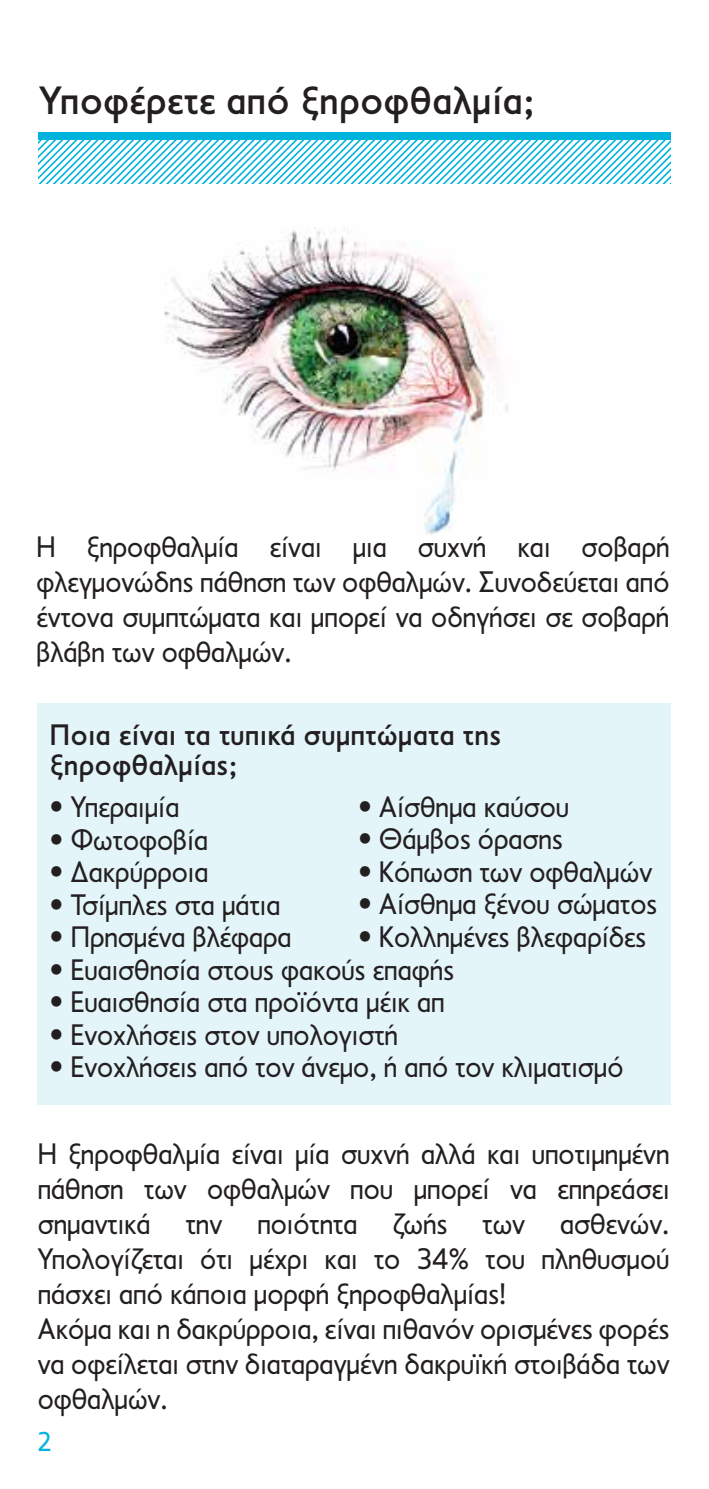
<style>
.page{position:relative;width:709px;height:1489px;background:#fff}
.page>*{position:absolute;margin:0;border:0;box-sizing:border-box;transform-origin:0 0}
.t1{font:500 40px "PF Transport";color:#231f20}
.t2{font:30px/35px "PF Transport";color:#231f20;text-align:justify;scale:.95 1}
.t3{font:500 30px/30px "PF Transport";color:#231f20}
.t4{font:27.5px "PF Transport";color:#00b3dc;scale:.95 1}
</style>
<div class="page">
<div style="left:38px;top:702px;width:632px;height:402px;background:#e4f5fa"></div>
<div style="left:38px;top:132px;width:632px;height:8px;background:#00b3dc"></div>
<svg style="left:38px;top:140px;width:632px;height:44px"></svg>
<img style="left:164px;top:227px;width:344px;height:308px">
<h1 class="t1" style="left:39px;top:77px;width:497px">Υποφέρετε από ξηροφθαλµία;</h1>
<p class="t2" style="left:37px;top:529px;width:668px">Η ξηροφθαλµία είναι µια συχνή και σοβαρή φλεγµονώδης πάθηση των οφθαλµών. Συνοδεύεται από έντονα συµπτώµατα και µπορεί να οδηγήσει σε σοβαρή βλάβη των οφθαλµών.</p>
<p class="t3" style="left:50px;top:719px;width:453px">Ποια είναι τα τυπικά συµπτώµατα της ξηροφθαλµίας;</p>
<p class="t2" style="left:50px;top:789px;width:138px">• Υπεραιµία</p>
<p class="t2" style="left:50px;top:822px;width:168px">• Φωτοφοβία</p>
<p class="t2" style="left:50px;top:854px;width:169px">• ∆ακρύρροια</p>
<p class="t2" style="left:50px;top:887px;width:244px">• Τσίµπλες στα µάτια</p>
<p class="t2" style="left:50px;top:919px;width:256px">• Πρησµένα βλέφαρα</p>
<p class="t2" style="left:50px;top:952px;width:427px">• Ευαισθησία στους φακούς επαφής</p>
<p class="t2" style="left:50px;top:984px;width:417px">• Ευαισθησία στα προϊόντα µέικ απ</p>
<p class="t2" style="left:50px;top:1017px;width:368px">• Ενοχλήσεις στον υπολογιστή</p>
<p class="t2" style="left:50px;top:1049px;width:605px">• Ενοχλήσεις από τον άνεµο, ή από τον κλιµατισµό</p>
<p class="t2" style="left:358px;top:789px;width:224px">• Αίσθηµα καύσου</p>
<p class="t2" style="left:358px;top:821px;width:217px">• Θάµβος όρασης</p>
<p class="t2" style="left:358px;top:854px;width:311px">• Κόπωση των οφθαλµών</p>
<p class="t2" style="left:358px;top:886px;width:316px">• Αίσθηµα ξένου σώµατος</p>
<p class="t2" style="left:358px;top:919px;width:305px">• Κολληµένες βλεφαρίδες</p>
<p class="t2" style="left:38px;top:1136px;width:666px;text-align:left">Η ξηροφθαλµία είναι µία συχνή αλλά και υποτιµηµένη πάθηση των οφθαλµών που µπορεί να επηρεάσει σηµαντικά την ποιότητα ζωής των ασθενών.<br>Υπολογίζεται ότι µέχρι και το 34% του πληθυσµού πάσχει από κάποια µορφή ξηροφθαλµίας!<br>Ακόµα και η δακρύρροια, είναι πιθανόν ορισµένες φορές να οφείλεται στην διαταραγµένη δακρυϊκή στοιβάδα των οφθαλµών.</p>
<p class="t4" style="left:38px;top:1425px;width:17px">2</p>
</div>
